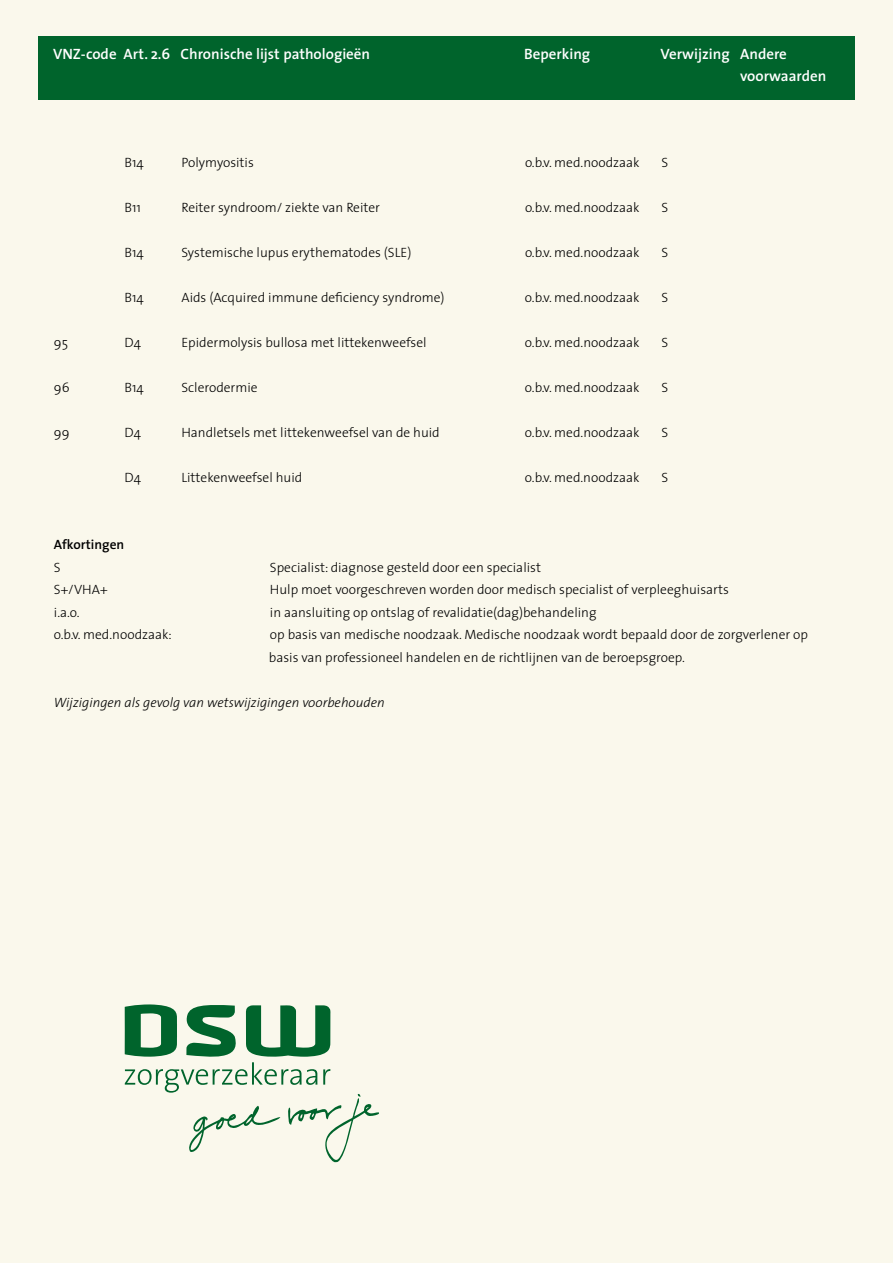
<style>
.page{position:relative;width:893px;height:1263px;background:#faf8ec}
.page>*{position:absolute;margin:0;border:0;box-sizing:border-box;transform-origin:0 0}
.t1{font:600 15px/22.5px "The Sans";color:#fff}
.t2{font:300 13.5px/22.5px "The Sans";color:#000}
.t3{font:italic 300 13.5px "The Sans";color:#000}
.t4{font:600 13.5px "The Sans";color:#000}
</style>
<div class="page">
<svg style="left:125px;top:1004px;width:254px;height:158px"></svg>
<div style="left:38px;top:37px;width:817px;height:63px;background:#00642c"></div>
<p class="t1" style="left:53px;top:43px;width:319px">VNZ-code Art. 2.6 Chronische lijst pathologieën</p>
<p class="t1" style="left:524px;top:43px;width:68px">Beperking</p>
<p class="t1" style="left:740px;top:43px;width:88px;text-indent:-80px">Verwijzing Andere voorwaarden</p>
<p class="t2" style="left:124px;top:151px;width:21px">B14</p>
<p class="t2" style="left:181px;top:151px;width:74px">Polymyositis</p>
<p class="t2" style="left:525px;top:151px;width:116px">o.b.v. med.noodzaak</p>
<p class="t2" style="left:661px;top:151px;width:8px">S</p>
<p class="t2" style="left:124px;top:196px;width:18px">B11</p>
<p class="t2" style="left:181px;top:196px;width:200px">Reiter syndroom/ ziekte van Reiter</p>
<p class="t2" style="left:525px;top:196px;width:116px">o.b.v. med.noodzaak</p>
<p class="t2" style="left:661px;top:196px;width:8px">S</p>
<p class="t2" style="left:124px;top:241px;width:21px">B14</p>
<p class="t2" style="left:181px;top:241px;width:231px">Systemische lupus erythematodes (SLE)</p>
<p class="t2" style="left:525px;top:241px;width:116px">o.b.v. med.noodzaak</p>
<p class="t2" style="left:661px;top:241px;width:8px">S</p>
<p class="t2" style="left:124px;top:286px;width:21px">B14</p>
<p class="t2" style="left:181px;top:286px;width:265px">Aids (Acquired immune deficiency syndrome)</p>
<p class="t2" style="left:525px;top:286px;width:116px">o.b.v. med.noodzaak</p>
<p class="t2" style="left:661px;top:286px;width:8px">S</p>
<p class="t2" style="left:54px;top:331px;width:16px">95</p>
<p class="t2" style="left:124px;top:331px;width:18px">D4</p>
<p class="t2" style="left:181px;top:331px;width:247px">Epidermolysis bullosa met littekenweefsel</p>
<p class="t2" style="left:525px;top:331px;width:116px">o.b.v. med.noodzaak</p>
<p class="t2" style="left:661px;top:331px;width:8px">S</p>
<p class="t2" style="left:54px;top:376px;width:17px">96</p>
<p class="t2" style="left:124px;top:376px;width:21px">B14</p>
<p class="t2" style="left:181px;top:376px;width:78px">Sclerodermie</p>
<p class="t2" style="left:525px;top:376px;width:116px">o.b.v. med.noodzaak</p>
<p class="t2" style="left:661px;top:376px;width:8px">S</p>
<p class="t2" style="left:54px;top:421px;width:17px">99</p>
<p class="t2" style="left:124px;top:421px;width:18px">D4</p>
<p class="t2" style="left:181px;top:421px;width:260px">Handletsels met littekenweefsel van de huid</p>
<p class="t2" style="left:525px;top:421px;width:116px">o.b.v. med.noodzaak</p>
<p class="t2" style="left:661px;top:421px;width:8px">S</p>
<p class="t2" style="left:124px;top:466px;width:18px">D4</p>
<p class="t2" style="left:181px;top:466px;width:122px">Littekenweefsel huid</p>
<p class="t2" style="left:525px;top:466px;width:116px">o.b.v. med.noodzaak</p>
<p class="t2" style="left:661px;top:466px;width:8px">S</p>
<p class="t4" style="left:54px;top:536px;width:72px">Afkortingen</p>
<p class="t2" style="left:54px;top:556px;width:8px">S</p>
<p class="t2" style="left:270px;top:556px;width:273px">Specialist: diagnose gesteld door een specialist</p>
<p class="t2" style="left:54px;top:578px;width:55px">S+/VHA+</p>
<p class="t2" style="left:270px;top:578px;width:461px">Hulp moet voorgeschreven worden door medisch specialist of verpleeghuisarts</p>
<p class="t2" style="left:54px;top:601px;width:27px">i.a.o.</p>
<p class="t2" style="left:270px;top:601px;width:328px">in aansluiting op ontslag of revalidatie(dag)behandeling</p>
<p class="t2" style="left:54px;top:623px;width:119px">o.b.v. med.noodzaak:</p>
<p class="t2" style="left:269px;top:623px;width:541px">op basis van medische noodzaak. Medische noodzaak wordt bepaald door de zorgverlener op basis van professioneel handelen en de richtlijnen van de beroepsgroep.</p>
<p class="t3" style="left:54px;top:693px;width:332px">Wijzigingen als gevolg van wetswijzigingen voorbehouden</p>
</div>
